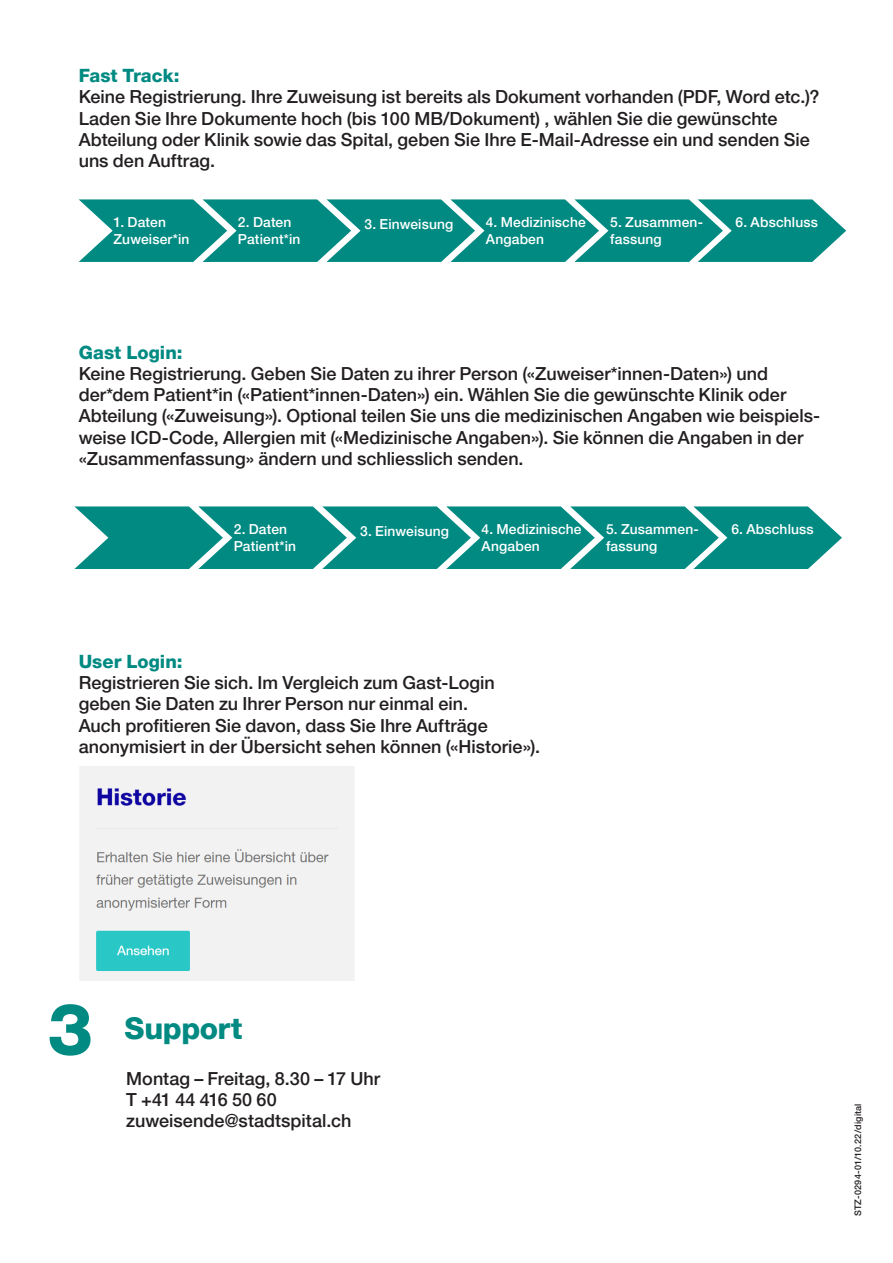
<style>
.page{position:relative;width:893px;height:1263px;background:#fff}
.page>*{position:absolute;margin:0;border:0;box-sizing:border-box;transform-origin:0 0}
._01_Titel_Heavy_48pt{font:800 72px "Helvetica Neue LT Pro";color:#008a82}
._01_Titel_Heavy_22pt{font:800 30px "Helvetica Neue LT Pro";letter-spacing:-.015em;color:#008a82}
._03_Lead_UT_Heavy_12{font:800 18.3px "Helvetica Neue LT Pro";color:#008a82}
._03_Lead_Medium_12pt{font:500 18px/21.3px "Helvetica Neue LT Pro";color:#231f20}
._04_Text_Medium_9_2p{font:500 13.8px "Helvetica Neue LT Pro";letter-spacing:.01em;color:#fff}
.t1{font:500 9px "Helvetica Neue LT Pro";letter-spacing:.025em;color:#231f20}
</style>
<div class="page">
<svg style="left:79px;top:199px;width:767px;height:63px;background:#1c9790"></svg>
<svg style="left:74px;top:506px;width:768px;height:63px;background:#1c978f"></svg>
<img style="left:80px;top:766px;width:274px;height:214px">
<p class="_03_Lead_UT_Heavy_12" style="left:79px;top:65px;width:102px">Fast Track:</p>
<p class="_03_Lead_Medium_12pt" style="left:79px;top:86px;width:742px">Keine Registrierung. Ihre Zuweisung ist bereits als Dokument vorhanden (PDF, Word etc.)?<br>Laden Sie Ihre Dokumente hoch (bis 100 MB/Dokument) , wählen Sie die gewünschte<br>Abteilung oder Klinik sowie das Spital, geben Sie Ihre E-Mail-Adresse ein und senden Sie</p>
<p class="_03_Lead_Medium_12pt" style="left:79px;top:150px;width:138px">uns den Auftrag.</p>
<p class="_04_Text_Medium_9_2p" style="left:114px;top:213px;width:54px">1. Daten</p>
<p class="_04_Text_Medium_9_2p" style="left:736px;top:213px;width:84px">6. Abschluss</p>
<p class="_04_Text_Medium_9_2p" style="left:114px;top:231px;width:77px">Zuweiser*in</p>
<p class="_04_Text_Medium_9_2p" style="left:238px;top:213px;width:55px">2. Daten</p>
<p class="_04_Text_Medium_9_2p" style="left:238px;top:231px;width:64px">Patient*in</p>
<p class="_04_Text_Medium_9_2p" style="left:486px;top:213px;width:102px">4. Medizinische</p>
<p class="_04_Text_Medium_9_2p" style="left:486px;top:231px;width:60px">Angaben</p>
<p class="_04_Text_Medium_9_2p" style="left:610px;top:213px;width:94px">5. Zusammen-</p>
<p class="_04_Text_Medium_9_2p" style="left:610px;top:231px;width:53px">fassung</p>
<p class="_04_Text_Medium_9_2p" style="left:364px;top:216px;width:90px">3. Einweisung</p>
<p class="_03_Lead_UT_Heavy_12" style="left:79px;top:341px;width:105px">Gast Login:</p>
<p class="_03_Lead_Medium_12pt" style="left:79px;top:363px;width:743px">Keine Registrierung. Geben Sie Daten zu ihrer Person («Zuweiser*innen-Daten») und der*dem Patient*in («Patient*innen-Daten») ein. Wählen Sie die gewünschte Klinik oder Abteilung («Zuweisung»). Optional teilen Sie uns die medizinischen Angaben wie beispiels&shy;weise ICD-Code, Allergien mit («Medizinische Angaben»). Sie können die Angaben in der</p>
<p class="_03_Lead_Medium_12pt" style="left:79px;top:448px;width:446px">«Zusammenfassung» ändern und schliesslich senden.</p>
<p class="_04_Text_Medium_9_2p" style="left:234px;top:520px;width:55px">2. Daten</p>
<p class="_04_Text_Medium_9_2p" style="left:731px;top:520px;width:84px">6. Abschluss</p>
<p class="_04_Text_Medium_9_2p" style="left:234px;top:538px;width:64px">Patient*in</p>
<p class="_04_Text_Medium_9_2p" style="left:482px;top:520px;width:102px">4. Medizinische</p>
<p class="_04_Text_Medium_9_2p" style="left:482px;top:538px;width:60px">Angaben</p>
<p class="_04_Text_Medium_9_2p" style="left:606px;top:520px;width:94px">5. Zusammen-</p>
<p class="_04_Text_Medium_9_2p" style="left:606px;top:538px;width:53px">fassung</p>
<p class="_04_Text_Medium_9_2p" style="left:360px;top:523px;width:90px">3. Einweisung</p>
<p class="_03_Lead_UT_Heavy_12" style="left:79px;top:650px;width:106px">User Login:</p>
<p class="_03_Lead_Medium_12pt" style="left:79px;top:672px;width:418px">Registrieren Sie sich. Im Vergleich zum Gast-Login</p>
<p class="_03_Lead_Medium_12pt" style="left:79px;top:693px;width:391px">geben Sie Daten zu Ihrer Person nur einmal ein.</p>
<p class="_03_Lead_Medium_12pt" style="left:79px;top:714px;width:411px">Auch profitieren Sie davon, dass Sie Ihre Aufträge</p>
<p class="_03_Lead_Medium_12pt" style="left:79px;top:736px;width:463px">anonymisiert in der Übersicht sehen können («Historie»).</p>
<h1 class="_01_Titel_Heavy_48pt" style="left:48px;top:986px;width:47px">3</h1>
<h1 class="_01_Titel_Heavy_22pt" style="left:125px;top:1010px;width:119px">Support</h1>
<p class="_03_Lead_Medium_12pt" style="left:126px;top:1067px;width:255px">Montag – Freitag, 8.30 – 17 Uhr<br>T +41 44 416 50 60 zuweisende@stadtspital.ch</p>
<p class="t1" style="left:852px;top:1216px;width:114px;rotate:-90deg">STZ-0294-01/10.22/digital</p>
</div>
